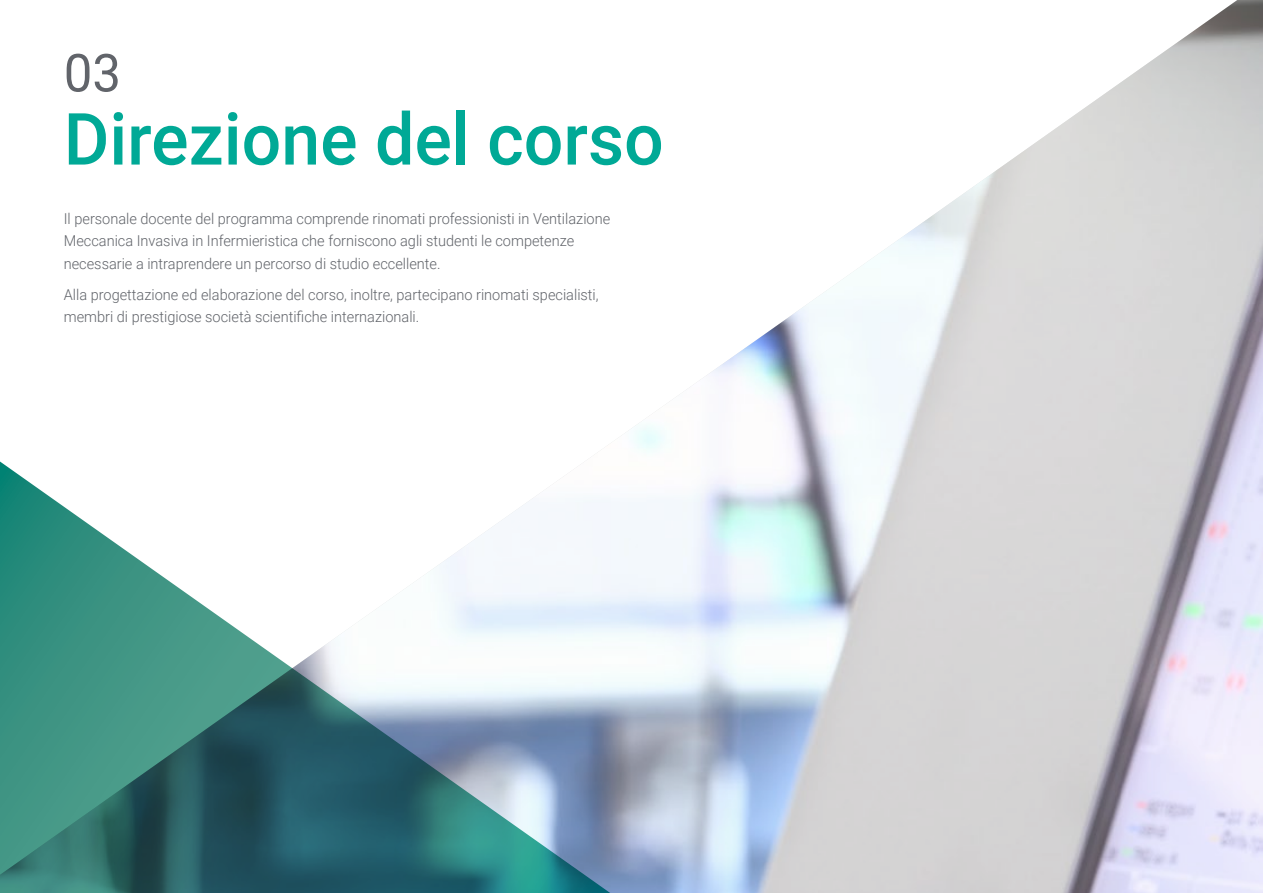
<style>
.page{position:relative;width:1263px;height:893px;background:#fff}
.page>*{position:absolute;margin:0;border:0;box-sizing:border-box;transform-origin:0 0}
.t1{font:500 72px "Roboto";color:#00a996}
.t2{font:52.5px "Roboto";color:#61646a}
.t3{font:300 15px/22.5px "Roboto";color:#61646a}
</style>
<div class="page">
<img style="left:628px;top:0;width:635px;height:893px">
<svg style="left:0;top:446px;width:640px;height:447px"></svg>
<h2 class="t2" style="left:64px;top:36px;width:59px">03</h2>
<h1 class="t1" style="left:64px;top:89px;width:601px">Direzione del corso</h1>
<p class="t3" style="left:64px;top:207px;width:548px">Il personale docente del programma comprende rinomati professionisti in Ventilazione<br>Meccanica Invasiva in Infermieristica che forniscono agli studenti le competenze necessarie a intraprendere un percorso di studio eccellente.</p>
<p class="t3" style="left:64px;top:283px;width:536px">Alla progettazione ed elaborazione del corso, inoltre, partecipano rinomati specialisti, membri di prestigiose società scientifiche internazionali.</p>
</div>
